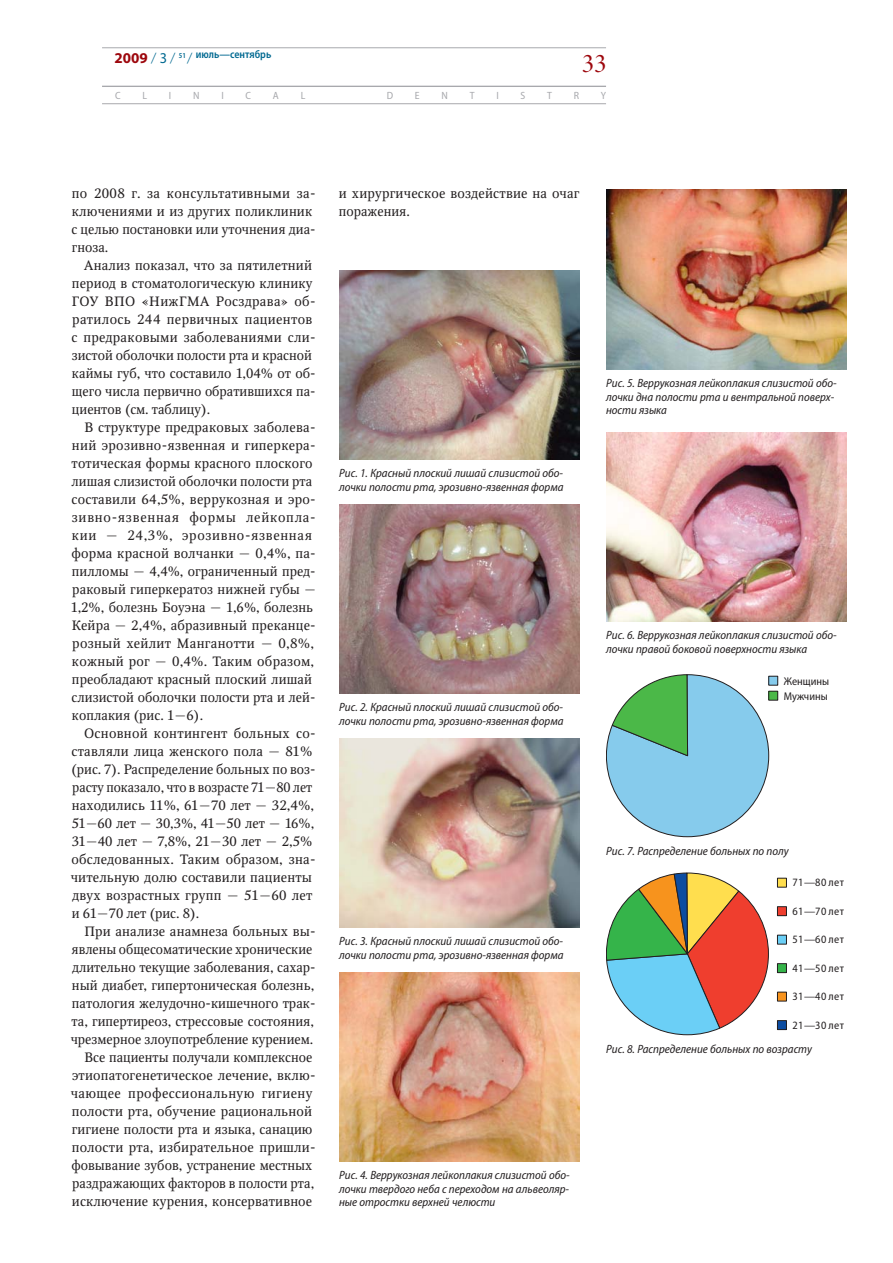
<style>
.page{position:relative;width:893px;height:1263px;background:#fff}
.page>*{position:absolute;margin:0;border:0;box-sizing:border-box;transform-origin:0 0}
.t1{font:27px "Minion Pro Disp";color:#9d070d}
.t2{font:13.5px/18px "Octava";letter-spacing:.01em;color:#231f20}
.t3{font:italic semi-condensed 12px/13.5px "Myriad Pro";color:#231f20}
.t4{font:semi-condensed 11.25px "Myriad Pro";letter-spacing:.03em;color:#231f20}
.t5{font:600 semi-condensed 11.25px "Myriad Pro";color:#006991;scale:.95 1}
.t6{font:semi-condensed 11.25px/15px "Myriad Pro";color:#231f20}
.t7{font:semi-condensed 10.5px "Myriad Pro";color:#a8a9ad}
.s1{font-weight:700;font-stretch:normal;font-size:15px;color:#9d070d}
.s2{font-weight:300;font-stretch:normal;font-size:15px}
.s3{font-weight:400;font-stretch:normal;font-size:15px}
.s4{font-size:7.5px}
</style>
<div class="page">
<hr style="left:102px;top:48px;width:504px;height:1px;background:#a8a9ad">
<hr style="left:102px;top:86px;width:504px;height:1px;background:#a8a9ad">
<hr style="left:102px;top:103px;width:504px;height:1px;background:#a8a9ad">
<img style="left:339px;top:270px;width:240px;height:189px">
<img style="left:339px;top:504px;width:240px;height:189px">
<img style="left:339px;top:738px;width:240px;height:189px">
<img style="left:339px;top:972px;width:240px;height:189px">
<img style="left:606px;top:189px;width:240px;height:180px">
<img style="left:606px;top:432px;width:240px;height:189px">
<svg style="left:606px;top:674px;width:163px;height:163px"></svg>
<div style="left:769px;top:676px;width:9px;height:9px;background:#86cbec"></div>
<div style="left:768px;top:676px;width:10px;height:9px;border:1px solid #231f20"></div>
<div style="left:769px;top:691px;width:9px;height:9px;background:#4bb848"></div>
<div style="left:768px;top:691px;width:10px;height:9px;border:1px solid #231f20"></div>
<svg style="left:606px;top:873px;width:163px;height:162px"></svg>
<div style="left:777px;top:878px;width:9px;height:9px;background:#ffde4e"></div>
<div style="left:777px;top:878px;width:10px;height:9px;border:1px solid #231f20"></div>
<div style="left:777px;top:907px;width:9px;height:9px;background:#ef3e2e"></div>
<div style="left:777px;top:906px;width:10px;height:10px;border:1px solid #231f20"></div>
<div style="left:777px;top:935px;width:9px;height:9px;background:#6bcff6"></div>
<div style="left:777px;top:935px;width:10px;height:9px;border:1px solid #231f20"></div>
<div style="left:777px;top:964px;width:9px;height:9px;background:#35b44a"></div>
<div style="left:777px;top:963px;width:10px;height:10px;border:1px solid #231f20"></div>
<div style="left:777px;top:992px;width:9px;height:9px;background:#f7931d"></div>
<div style="left:777px;top:992px;width:10px;height:9px;border:1px solid #231f20"></div>
<div style="left:777px;top:1020px;width:9px;height:9px;background:#0d4da1"></div>
<div style="left:777px;top:1020px;width:10px;height:10px;border:1px solid #231f20"></div>
<p class="t5" style="left:115px;top:47px;width:167px"><span class="s1">2009</span> <span class="s2">/</span> <span class="s3">3</span> <span class="s2">/</span> <span class="s4">51</span> <span class="s2">/</span> июль—сентябрь</p>
<p class="t7" style="left:115px;top:89px;width:7px">C</p>
<p class="t7" style="left:142px;top:89px;width:6px">L</p>
<p class="t7" style="left:169px;top:89px;width:4px">I</p>
<p class="t7" style="left:193px;top:89px;width:8px">N</p>
<p class="t7" style="left:221px;top:89px;width:4px">I</p>
<p class="t7" style="left:246px;top:89px;width:7px">C</p>
<p class="t7" style="left:273px;top:89px;width:7px">A</p>
<p class="t7" style="left:301px;top:89px;width:6px">L</p>
<p class="t7" style="left:387px;top:89px;width:8px">D</p>
<p class="t7" style="left:415px;top:89px;width:6px">E</p>
<p class="t7" style="left:441px;top:89px;width:8px">N</p>
<p class="t7" style="left:470px;top:89px;width:6px">T</p>
<p class="t7" style="left:496px;top:89px;width:4px">I</p>
<p class="t7" style="left:521px;top:89px;width:6px">S</p>
<p class="t7" style="left:547px;top:89px;width:6px">T</p>
<p class="t7" style="left:574px;top:89px;width:7px">R</p>
<p class="t7" style="left:601px;top:89px;width:7px">Y</p>
<h1 class="t1" style="left:582px;top:47px;width:26px">33</h1>
<p class="t2" style="left:72px;top:184px;width:246px">по 2008 г. за консультативными за&shy;ключениями и из других поликлиник с целью постановки или уточнения диа&shy;гноза.</p>
<p class="t2" style="left:72px;top:256px;width:246px;text-indent:12px">Анализ показал, что за пятилетний период в стоматологическую клинику ГОУ ВПО «НижГМА Росздрава» об&shy;ратилось 244 первичных пациентов с предраковыми заболеваниями сли&shy;зистой оболочки полости рта и красной каймы губ, что составило 1,04% от об&shy;щего числа первично обратившихся па&shy;циентов (см. таблицу).</p>
<p class="t2" style="left:71px;top:418px;width:247px;text-indent:14px">В структуре предраковых заболева&shy;ний эрозивно-язвенная и гиперкера&shy;тотическая формы красного плоского лишая слизистой оболочки полости рта составили 64,5%, веррукозная и эро&shy;зивно-язвенная формы лейкопла&shy;кии — 24,3%, эрозивно-язвенная форма красной волчанки — 0,4%, па&shy;пилломы — 4,4%, ограниченный пред&shy;раковый гиперкератоз нижней губы — 1,2%, болезнь Боуэна — 1,6%, болезнь Кейра — 2,4%, абразивный преканце&shy;розный хейлит Манганотти — 0,8%, кожный рог — 0,4%. Таким образом, преобладают красный плоский лишай слизистой оболочки полости рта и лей&shy;коплакия (рис. 1—6).</p>
<p class="t2" style="left:71px;top:724px;width:246px;text-indent:13px">Основной контингент больных со&shy;ставляли лица женского пола — 81% (рис. 7). Распределение больных по воз&shy;расту показало, что в возрасте 71—80 лет находились 11%, 61—70 лет — 32,4%, 51—60 лет — 30,3%, 41—50 лет — 16%, 31—40 лет — 7,8%, 21—30 лет — 2,5% обследованных. Таким образом, зна&shy;чительную долю составили пациенты двух возрастных групп — 51—60 лет и 61—70 лет (рис. 8).</p>
<p class="t2" style="left:71px;top:922px;width:246px;text-align:right">При анализе анамнеза больных вы&shy;явлены общесоматические хронические длительно текущие заболевания, сахар&shy;ный диабет, гипертоническая болезнь, патология желудочно-кишечного трак&shy;та, гипертиреоз, стрессовые состояния, чрезмерное злоупотребление курением.<br>Все пациенты получали комплексное этиопатогенетическое лечение, вклю&shy;чающее профессиональную гигиену полости рта, обучение рациональной гигиене полости рта и языка, санацию полости рта, избирательное пришли&shy;фовывание зубов, устранение местных раздражающих факторов в полости рта, исключение курения, консервативное</p>
<p class="t2" style="left:339px;top:184px;width:242px">и хирургическое воздействие на очаг поражения.</p>
<p class="t3" style="left:339px;top:466px;width:226px">Рис. 1. Красный плоский лишай слизистой обо&shy;лочки полости рта, эрозивно-язвенная форма</p>
<p class="t3" style="left:339px;top:700px;width:226px">Рис. 2. Красный плоский лишай слизистой обо&shy;лочки полости рта, эрозивно-язвенная форма</p>
<p class="t3" style="left:339px;top:934px;width:226px">Рис. 3. Красный плоский лишай слизистой обо&shy;лочки полости рта, эрозивно-язвенная форма</p>
<p class="t3" style="left:339px;top:1168px;width:232px;text-align:justify">Рис. 4. Веррукозная лейкоплакия слизистой обо&shy;лочки твердого неба с переходом на альвеоляр&shy;ные отростки верхней челюсти</p>
<p class="t3" style="left:606px;top:376px;width:232px">Рис. 5. Веррукозная лейкоплакия слизистой обо&shy;лочки дна полости рта и вентральной поверх&shy;ности языка</p>
<p class="t3" style="left:606px;top:628px;width:232px">Рис. 6. Веррукозная лейкоплакия слизистой обо&shy;лочки правой боковой поверхности языка</p>
<p class="t6" style="left:784px;top:674px;width:47px">Женщины<br>Мужчины</p>
<p class="t3" style="left:606px;top:844px;width:184px">Рис. 7. Распределение больных по полу</p>
<p class="t4" style="left:792px;top:876px;width:53px">71—80 лет</p>
<p class="t4" style="left:792px;top:904px;width:53px">61—70 лет</p>
<p class="t4" style="left:792px;top:933px;width:53px">51—60 лет</p>
<p class="t4" style="left:792px;top:961px;width:53px">41—50 лет</p>
<p class="t4" style="left:792px;top:990px;width:53px">31—40 лет</p>
<p class="t4" style="left:792px;top:1018px;width:53px">21—30 лет</p>
<p class="t3" style="left:606px;top:1042px;width:207px">Рис. 8. Распределение больных по возрасту</p>
</div>
